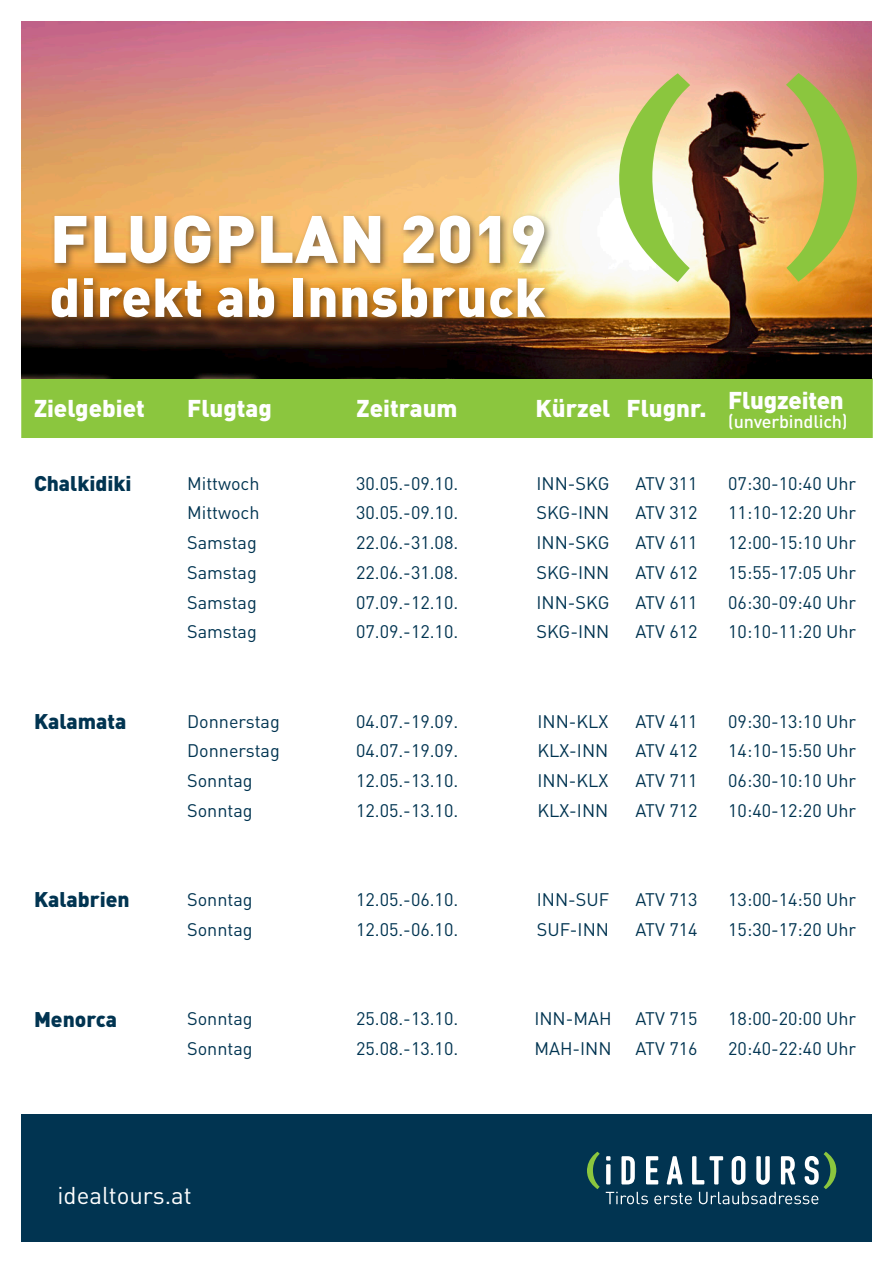
<style>
.page{position:relative;width:893px;height:1263px;background:#fff}
.page>*{position:absolute;margin:0;border:0;box-sizing:border-box;transform-origin:0 0}
.Überschrift{font:900 66px "DINOT";letter-spacing:.01em;color:#fff}
.Überschrift-2{font:900 54px "DINOT";letter-spacing:.01em;color:#fff}
.t1{font:900 24px "DINOT";color:#fff}
.t2{font:24px "DINOT";color:#fff}
.t3{font:900 21px "DINOT";color:#013451}
.t4{font:18px "DINOT";color:#013451}
.t5{font:500 18px "DINOT";letter-spacing:-.01em;color:#fff}
</style>
<div class="page">
<div style="left:21px;top:1114px;width:851px;height:128px;background:#013451"></div>
<svg style="left:587px;top:1152px;width:13px;height:37px"></svg>
<svg style="left:606px;top:1152px;width:230px;height:52px"></svg>
<div style="left:21px;top:378px;width:852px;height:60px;background:#8bc63e"></div>
<img style="left:21px;top:21px;width:851px;height:357px">
<svg style="left:619px;top:73px;width:71px;height:209px"></svg>
<svg style="left:786px;top:73px;width:71px;height:209px;background:#bfb051"></svg>
<div style="left:48px;top:212px;width:507px;height:116px;background:#231f20;opacity:.55"></div>
<p class="Überschrift" style="left:50px;top:186px;width:498px">FLUGPLAN 2019</p>
<p class="Überschrift-2" style="left:49px;top:254px;width:497px">direkt ab Innsbruck</p>
<p class="t1" style="left:34px;top:389px;width:112px">Zielgebiet</p>
<p class="t1" style="left:187px;top:389px;width:86px">Flugtag</p>
<p class="t1" style="left:357px;top:389px;width:102px">Zeitraum</p>
<p class="t1" style="left:536px;top:389px;width:76px">Kürzel</p>
<p class="t1" style="left:626px;top:389px;width:82px">Flugnr.</p>
<p class="t1" style="left:728px;top:381px;width:117px">Flugzeiten</p>
<p class="t5" style="left:728px;top:408px;width:121px">(unverbindlich)</p>
<p class="t3" style="left:34px;top:466px;width:99px">Chalkidiki</p>
<p class="t4" style="left:187px;top:469px;width:74px">Mittwoch</p>
<p class="t4" style="left:356px;top:469px;width:104px">30.05.-09.10.</p>
<p class="t4" style="left:537px;top:469px;width:74px">INN-SKG</p>
<p class="t4" style="left:635px;top:469px;width:64px">ATV 311</p>
<p class="t4" style="left:728px;top:469px;width:129px">07:30-10:40 Uhr</p>
<p class="t4" style="left:187px;top:499px;width:74px">Mittwoch</p>
<p class="t4" style="left:356px;top:499px;width:104px">30.05.-09.10.</p>
<p class="t4" style="left:537px;top:499px;width:74px">SKG-INN</p>
<p class="t4" style="left:635px;top:499px;width:64px">ATV 312</p>
<p class="t4" style="left:728px;top:499px;width:129px">11:10-12:20 Uhr</p>
<p class="t4" style="left:187px;top:529px;width:71px">Samstag</p>
<p class="t4" style="left:356px;top:529px;width:104px">22.06.-31.08.</p>
<p class="t4" style="left:537px;top:529px;width:74px">INN-SKG</p>
<p class="t4" style="left:635px;top:529px;width:64px">ATV 611</p>
<p class="t4" style="left:728px;top:529px;width:129px">12:00-15:10 Uhr</p>
<p class="t4" style="left:187px;top:559px;width:71px">Samstag</p>
<p class="t4" style="left:356px;top:559px;width:104px">22.06.-31.08.</p>
<p class="t4" style="left:537px;top:559px;width:74px">SKG-INN</p>
<p class="t4" style="left:635px;top:559px;width:64px">ATV 612</p>
<p class="t4" style="left:728px;top:559px;width:129px">15:55-17:05 Uhr</p>
<p class="t4" style="left:187px;top:588px;width:71px">Samstag</p>
<p class="t4" style="left:356px;top:588px;width:104px">07.09.-12.10.</p>
<p class="t4" style="left:537px;top:588px;width:74px">INN-SKG</p>
<p class="t4" style="left:635px;top:588px;width:64px">ATV 611</p>
<p class="t4" style="left:728px;top:588px;width:129px">06:30-09:40 Uhr</p>
<p class="t4" style="left:187px;top:618px;width:71px">Samstag</p>
<p class="t4" style="left:356px;top:618px;width:104px">07.09.-12.10.</p>
<p class="t4" style="left:537px;top:618px;width:74px">SKG-INN</p>
<p class="t4" style="left:635px;top:618px;width:64px">ATV 612</p>
<p class="t4" style="left:728px;top:618px;width:129px">10:10-11:20 Uhr</p>
<p class="t3" style="left:34px;top:704px;width:94px">Kalamata</p>
<p class="t4" style="left:187px;top:707px;width:94px">Donnerstag</p>
<p class="t4" style="left:356px;top:707px;width:104px">04.07.-19.09.</p>
<p class="t4" style="left:537px;top:707px;width:73px">INN-KLX</p>
<p class="t4" style="left:635px;top:707px;width:64px">ATV 411</p>
<p class="t4" style="left:728px;top:707px;width:129px">09:30-13:10 Uhr</p>
<p class="t4" style="left:187px;top:737px;width:94px">Donnerstag</p>
<p class="t4" style="left:356px;top:737px;width:104px">04.07.-19.09.</p>
<p class="t4" style="left:538px;top:737px;width:72px">KLX-INN</p>
<p class="t4" style="left:635px;top:737px;width:64px">ATV 412</p>
<p class="t4" style="left:728px;top:737px;width:129px">14:10-15:50 Uhr</p>
<p class="t4" style="left:187px;top:767px;width:67px">Sonntag</p>
<p class="t4" style="left:356px;top:767px;width:104px">12.05.-13.10.</p>
<p class="t4" style="left:537px;top:767px;width:73px">INN-KLX</p>
<p class="t4" style="left:635px;top:767px;width:64px">ATV 711</p>
<p class="t4" style="left:728px;top:767px;width:129px">06:30-10:10 Uhr</p>
<p class="t4" style="left:187px;top:797px;width:67px">Sonntag</p>
<p class="t4" style="left:356px;top:797px;width:104px">12.05.-13.10.</p>
<p class="t4" style="left:538px;top:797px;width:72px">KLX-INN</p>
<p class="t4" style="left:635px;top:797px;width:64px">ATV 712</p>
<p class="t4" style="left:728px;top:797px;width:129px">10:40-12:20 Uhr</p>
<p class="t3" style="left:34px;top:883px;width:97px">Kalabrien</p>
<p class="t4" style="left:187px;top:886px;width:67px">Sonntag</p>
<p class="t4" style="left:356px;top:886px;width:104px">12.05.-06.10.</p>
<p class="t4" style="left:537px;top:886px;width:74px">INN-SUF</p>
<p class="t4" style="left:635px;top:886px;width:64px">ATV 713</p>
<p class="t4" style="left:728px;top:886px;width:129px">13:00-14:50 Uhr</p>
<p class="t4" style="left:187px;top:916px;width:67px">Sonntag</p>
<p class="t4" style="left:356px;top:916px;width:104px">12.05.-06.10.</p>
<p class="t4" style="left:537px;top:916px;width:74px">SUF-INN</p>
<p class="t4" style="left:635px;top:916px;width:64px">ATV 714</p>
<p class="t4" style="left:728px;top:916px;width:129px">15:30-17:20 Uhr</p>
<p class="t3" style="left:34px;top:1002px;width:84px">Menorca</p>
<p class="t4" style="left:187px;top:1005px;width:67px">Sonntag</p>
<p class="t4" style="left:356px;top:1005px;width:104px">25.08.-13.10.</p>
<p class="t4" style="left:534px;top:1005px;width:79px">INN-MAH</p>
<p class="t4" style="left:635px;top:1005px;width:64px">ATV 715</p>
<p class="t4" style="left:728px;top:1005px;width:129px">18:00-20:00 Uhr</p>
<p class="t4" style="left:187px;top:1035px;width:67px">Sonntag</p>
<p class="t4" style="left:356px;top:1035px;width:104px">25.08.-13.10.</p>
<p class="t4" style="left:534px;top:1035px;width:79px">MAH-INN</p>
<p class="t4" style="left:635px;top:1035px;width:64px">ATV 716</p>
<p class="t4" style="left:728px;top:1035px;width:129px">20:40-22:40 Uhr</p>
<h3 class="t2" style="left:58px;top:1177px;width:136px">idealtours.at</h3>
</div>
